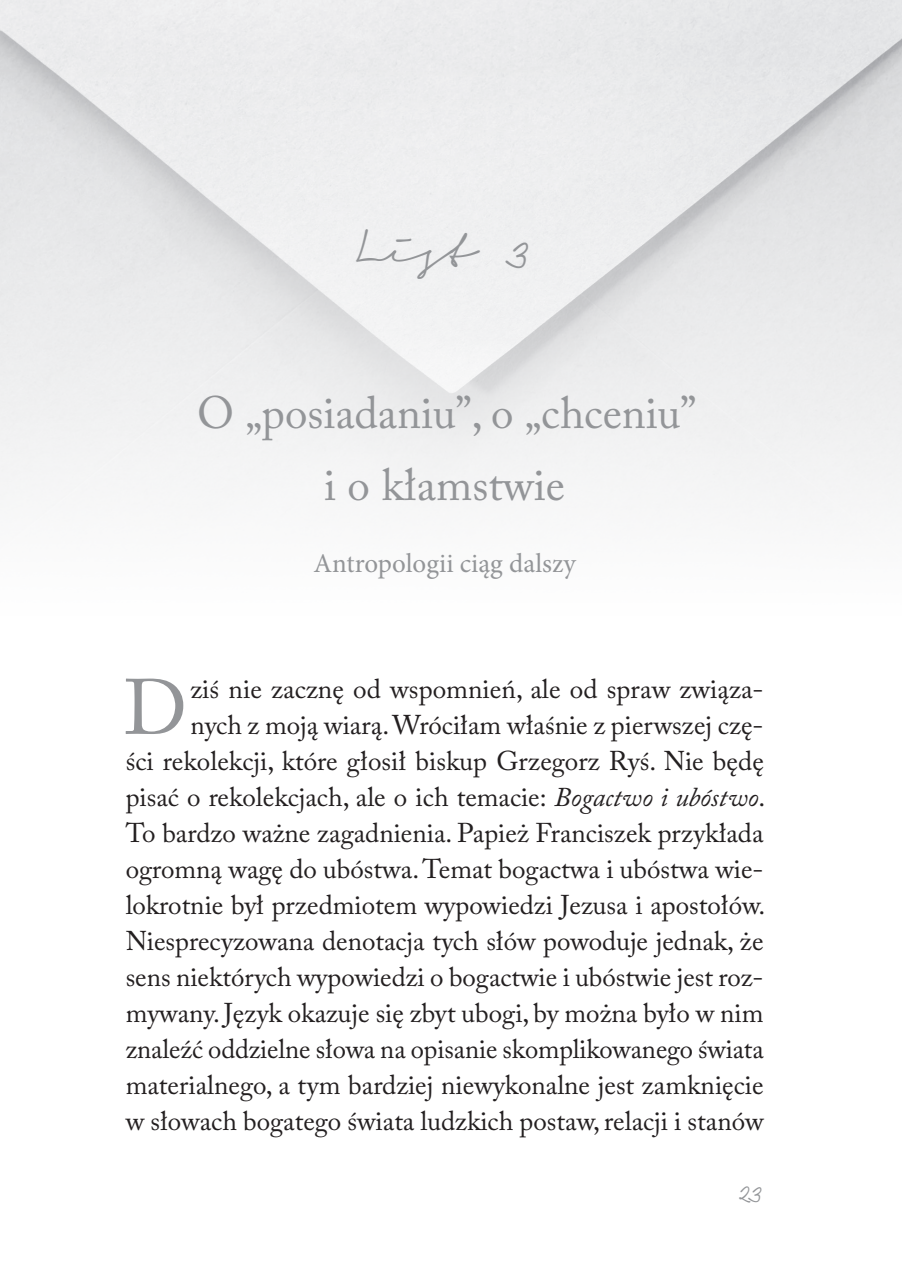
<style>
.page{position:relative;width:902px;height:1285px;background:#fff}
.page>*{position:absolute;margin:0;border:0;box-sizing:border-box;transform-origin:0 0}
.t1{font:77.62px "Adobe Caslon Pro";color:#939598}
.t2{font:45px/72px "Adobe Caslon Pro";color:#939598;text-align:center}
.t3{font:38.25px "Signerica Fat";color:#939598}
.t4{font:27px/36px "Adobe Caslon Pro";color:#231f20;text-align:right}
.t5{font:27px "Minion Pro";color:#939598}
.t6{font:22.5px "Signerica Fat";color:#939598}
.s1{font-style:italic}
</style>
<div class="page">
<h3 class="t3" style="left:357px;top:226px;width:176px">List 3</h3>
<h2 class="t2" style="left:197px;top:376px;width:501px">O „posiadaniu”, o „chceniu” i o kłamstwie</h2>
<p class="t5" style="left:313px;top:545px;width:264px">Antropologii ciąg dalszy</p>
<p class="t4" style="left:126px;top:670px;width:641px">ziś nie zacznę od wspomnień, ale od spraw związa-<br>nych z moją wiarą. Wróciłam właśnie z pierwszej czę-<br>ści rekolekcji, które głosił biskup Grzegorz Ryś. Nie będę pisać o rekolekcjach, ale o ich temacie: <span class="s1">Bogactwo i ubóstwo</span>.<br>To bardzo ważne zagadnienia. Papież Franciszek przykłada ogromną wagę do ubóstwa. Temat bogactwa i ubóstwa wie&shy;lokrotnie był przedmiotem wypowiedzi Jezusa i apostołów.<br>Niesprecyzowana denotacja tych słów powoduje jednak, że sens niektórych wypowiedzi o bogactwie i ubóstwie jest roz&shy;mywany. Język okazuje się zbyt ubogi, by można było w nim znaleźć oddzielne słowa na opisanie skomplikowanego świata materialnego, a tym bardziej niewykonalne jest zamknięcie w słowach bogatego świata ludzkich postaw, relacji i stanów</p>
<h1 class="t1" style="left:123px;top:661px;width:65px">D</h1>
<p class="t6" style="left:739px;top:1177px;width:26px">23</p>
</div>
